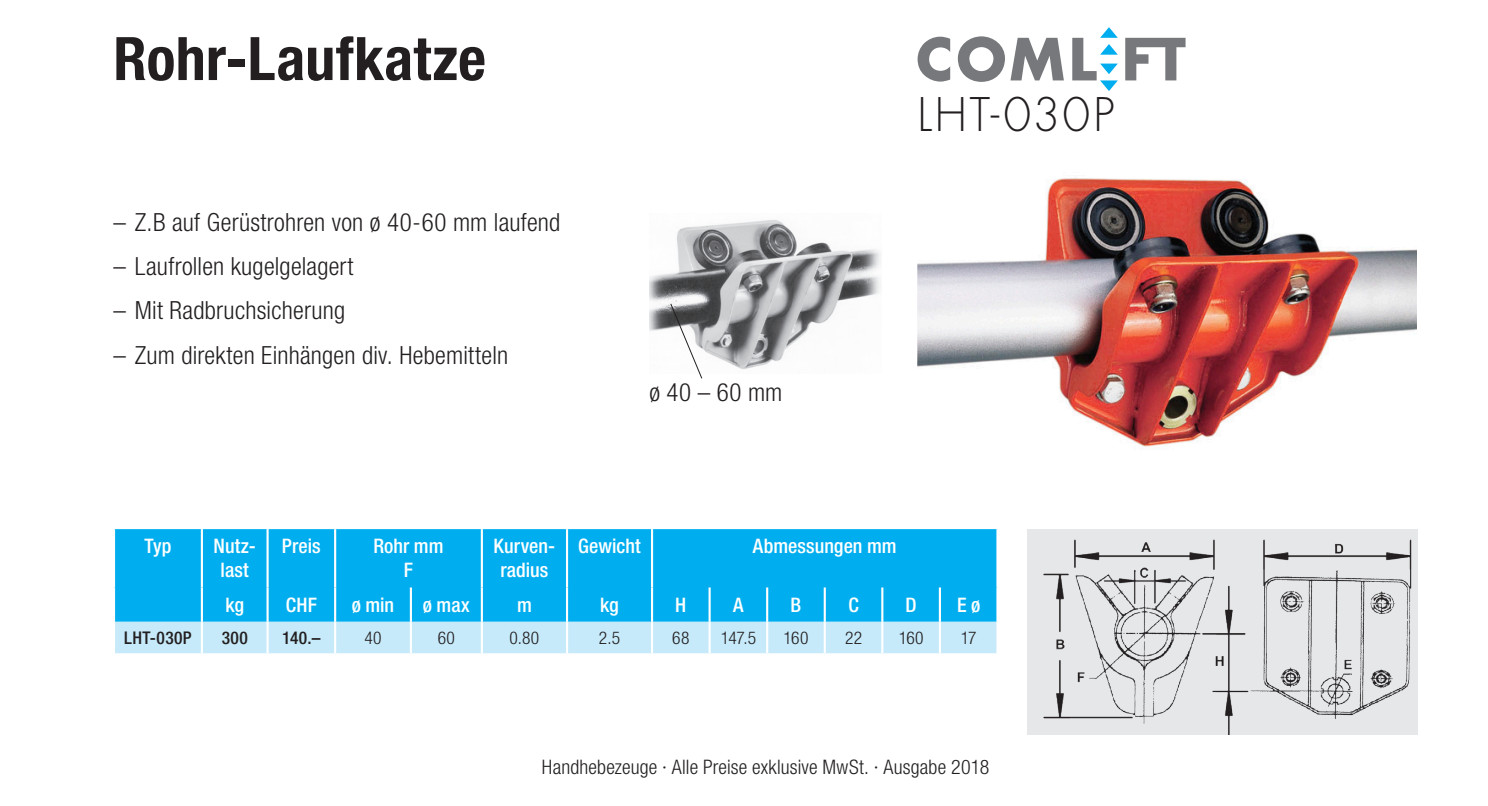
<style>
.page{position:relative;width:1488px;height:806px;background:#fff}
.page>*{position:absolute;margin:0;border:0;box-sizing:border-box;transform-origin:0 0}
.t1{font:700 condensed 60px "Helvetica Neue LT Std";letter-spacing:.005em;color:#231f20}
.t2{font:300 45px "Futura";letter-spacing:.06em;color:#231f20}
.t3{font:300 condensed 25px "Helvetica Neue LT Std";letter-spacing:.01em;color:#231f20}
.t4{font:500 condensed 20px/24px "Helvetica Neue LT Std";color:#fff;text-align:center}
.t5{font:300 condensed 20px "Helvetica Neue LT Std";letter-spacing:.01em;color:#231f20}
.t6{font:300 condensed 17.5px "Helvetica Neue LT Std";letter-spacing:.02em;color:#231f20}
.t7{font:500 condensed 17.5px "Helvetica Neue LT Std";letter-spacing:.02em;color:#231f20}
</style>
<div class="page">
<img style="left:917px;top:178px;width:499px;height:271px">
<img style="left:649px;top:220px;width:232px;height:150px">
<div style="left:1027px;top:529px;width:391px;height:205px;background:#e6e7e9"></div>
<img style="left:1043px;top:539px;width:369px;height:195px">
<svg style="left:917px;top:37px;width:33px;height:44px"></svg>
<svg style="left:958px;top:36px;width:106px;height:46px"></svg>
<svg style="left:1125px;top:38px;width:60px;height:42px"></svg>
<svg style="left:1072px;top:27px;width:45px;height:64px"></svg>
<svg style="left:669px;top:302px;width:34px;height:77px"></svg>
<div style="left:115px;top:529px;width:881px;height:92px;background:#00aeef"></div>
<div style="left:115px;top:621px;width:881px;height:32px;background:#c6eafa"></div>
<hr style="left:266px;top:587px;width:3px;height:34px;background:#fff">
<hr style="left:334px;top:587px;width:2px;height:34px;background:#fff">
<hr style="left:410px;top:587px;width:2px;height:34px;background:#fff">
<hr style="left:708px;top:587px;width:2px;height:34px;background:#fff">
<hr style="left:766px;top:587px;width:2px;height:34px;background:#fff">
<hr style="left:823px;top:587px;width:3px;height:34px;background:#fff">
<hr style="left:881px;top:587px;width:2px;height:34px;background:#fff">
<hr style="left:939px;top:587px;width:2px;height:34px;background:#fff">
<hr style="left:201px;top:621px;width:2px;height:32px;background:#fff">
<hr style="left:266px;top:621px;width:3px;height:32px;background:#fff">
<hr style="left:334px;top:621px;width:2px;height:32px;background:#fff">
<hr style="left:410px;top:621px;width:2px;height:32px;background:#fff">
<hr style="left:481px;top:621px;width:2px;height:32px;background:#fff">
<hr style="left:566px;top:621px;width:2px;height:32px;background:#fff">
<hr style="left:651px;top:621px;width:2px;height:32px;background:#fff">
<hr style="left:708px;top:621px;width:2px;height:32px;background:#fff">
<hr style="left:766px;top:621px;width:2px;height:32px;background:#fff">
<hr style="left:823px;top:621px;width:3px;height:32px;background:#fff">
<hr style="left:881px;top:621px;width:2px;height:32px;background:#fff">
<hr style="left:939px;top:621px;width:2px;height:32px;background:#fff">
<hr style="left:201px;top:587px;width:2px;height:34px;background:#fff">
<hr style="left:481px;top:587px;width:2px;height:34px;background:#fff">
<hr style="left:566px;top:529px;width:2px;height:58px;background:#fff">
<hr style="left:566px;top:587px;width:2px;height:34px;background:#fff">
<hr style="left:651px;top:587px;width:2px;height:34px;background:#fff">
<hr style="left:651px;top:529px;width:2px;height:58px;background:#fff">
<hr style="left:481px;top:529px;width:2px;height:58px;background:#fff">
<hr style="left:334px;top:529px;width:2px;height:58px;background:#fff">
<hr style="left:201px;top:529px;width:2px;height:58px;background:#fff">
<hr style="left:266px;top:529px;width:3px;height:58px;background:#fff">
<h1 class="t1" style="left:113px;top:22px;width:374px">Rohr-Laufkatze</h1>
<p class="t3" style="left:113px;top:208px;width:448px">– Z.B auf Gerüstrohren von ø 40-60 mm laufend</p>
<p class="t3" style="left:113px;top:252px;width:242px">– Laufrollen kugelgelagert</p>
<p class="t3" style="left:113px;top:296px;width:233px">– Mit Radbruchsicherung</p>
<p class="t3" style="left:113px;top:340px;width:396px">– Zum direkten Einhängen div. Hebemitteln</p>
<p class="t3" style="left:649px;top:377px;width:134px">ø 40 – 60 mm</p>
<h2 class="t2" style="left:917px;top:87px;width:199px">LHT-030P</h2>
<p class="t4" style="left:145px;top:533px;width:28px">Typ</p>
<p class="t4" style="left:214px;top:533px;width:44px">Nutz&shy;last</p>
<p class="t4" style="left:282px;top:533px;width:40px">Preis</p>
<p class="t4" style="left:373px;top:533px;width:72px">Rohr mm<br>F</p>
<p class="t4" style="left:493px;top:533px;width:63px">Kurven&shy;radius</p>
<p class="t4" style="left:578px;top:533px;width:64px">Gewicht</p>
<p class="t4" style="left:753px;top:533px;width:145px">Abmessungen mm</p>
<p class="t4" style="left:225px;top:592px;width:20px">kg</p>
<p class="t4" style="left:286px;top:592px;width:33px">CHF</p>
<p class="t4" style="left:352px;top:592px;width:44px">ø min</p>
<p class="t4" style="left:423px;top:592px;width:48px">ø max</p>
<p class="t4" style="left:517px;top:592px;width:16px">m</p>
<p class="t4" style="left:600px;top:592px;width:20px">kg</p>
<p class="t4" style="left:675px;top:592px;width:13px">H</p>
<p class="t4" style="left:733px;top:592px;width:12px">A</p>
<p class="t4" style="left:790px;top:592px;width:12px">B</p>
<p class="t4" style="left:848px;top:592px;width:12px">C</p>
<p class="t4" style="left:905px;top:592px;width:13px">D</p>
<p class="t4" style="left:957px;top:592px;width:25px">E ø</p>
<p class="t7" style="left:124px;top:627px;width:69px">LHT-030P</p>
<p class="t7" style="left:222px;top:627px;width:27px">300</p>
<p class="t7" style="left:282px;top:627px;width:40px">140.–</p>
<p class="t6" style="left:364px;top:627px;width:19px">40</p>
<p class="t6" style="left:438px;top:627px;width:19px">60</p>
<p class="t6" style="left:509px;top:627px;width:31px">0.80</p>
<p class="t6" style="left:599px;top:627px;width:23px">2.5</p>
<p class="t6" style="left:672px;top:627px;width:19px">68</p>
<p class="t6" style="left:720px;top:627px;width:37px">147.5</p>
<p class="t6" style="left:783px;top:627px;width:26px">160</p>
<p class="t6" style="left:845px;top:627px;width:19px">22</p>
<p class="t6" style="left:898px;top:627px;width:26px">160</p>
<p class="t6" style="left:960px;top:627px;width:17px">17</p>
<p class="t5" style="left:542px;top:755px;width:449px">Handhebezeuge · Alle Preise exklusive MwSt. · Ausgabe 2018</p>
</div>
